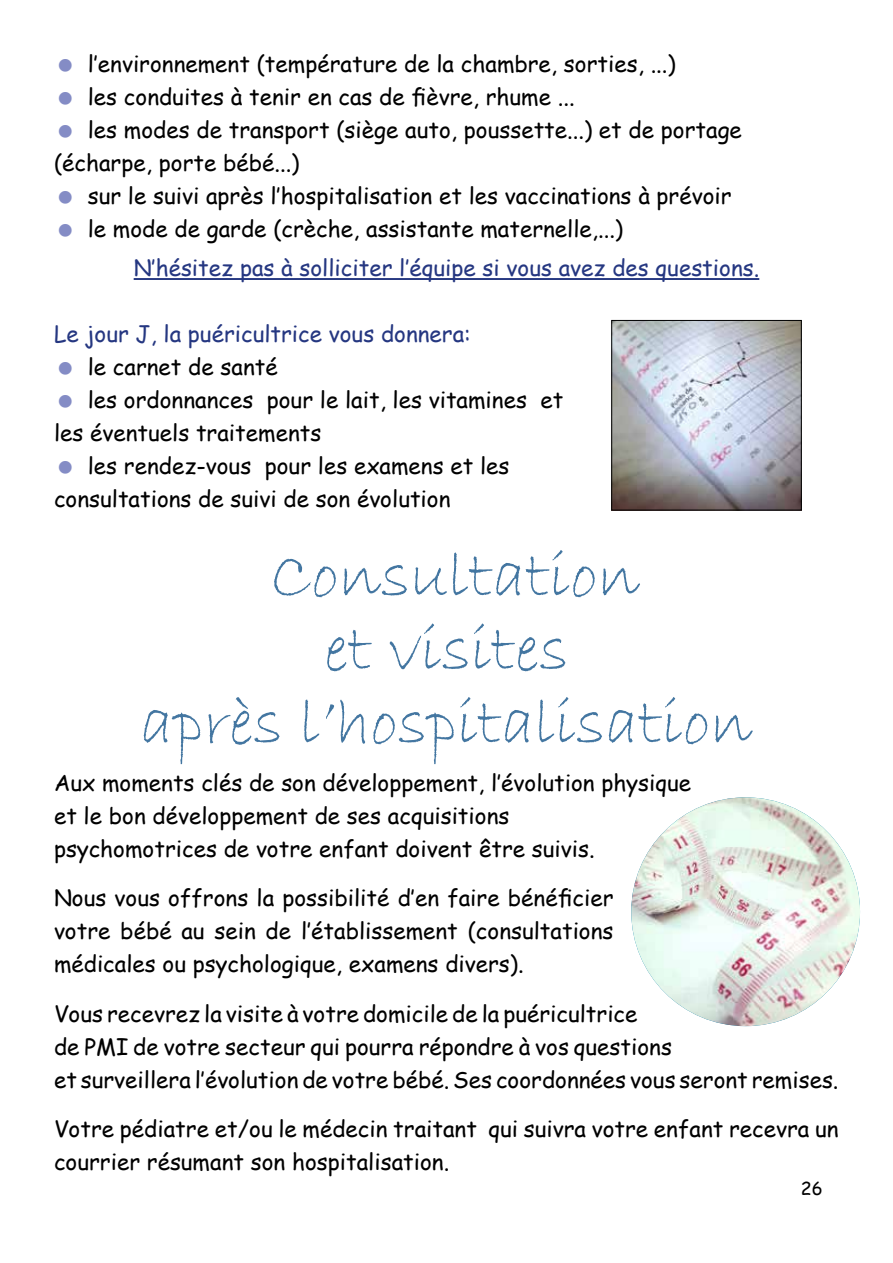
<style>
.page{position:relative;width:893px;height:1263px;background:#fff}
.page>*{position:absolute;margin:0;border:0;box-sizing:border-box;transform-origin:0 0}
.t1{font:67.5px/73.5px "Bradley Hand ITC";color:#4376a1;text-align:center}
.t2{font:22.5px/33px "Comic Sans MS";color:#000}
.t3{font:22.5px "Comic Sans MS";color:#253781}
.t4{font:18px "Comic Sans MS";color:#000}
</style>
<div class="page">
<hr style="left:134px;top:278px;width:625px;height:2px;background:#253781">
<img style="left:631px;top:797px;width:229px;height:229px;border-radius:114px">
<img style="left:613px;top:322px;width:187px;height:186px">
<div style="left:611px;top:320px;width:191px;height:190px;border:1px solid #000"></div>
<p class="t2" style="left:88px;top:47px;width:589px">l’environnement (température de la chambre, sorties, ...)</p>
<p class="t2" style="left:88px;top:80px;width:488px">les conduites à tenir en cas de fièvre, rhume ...</p>
<p class="t2" style="left:88px;top:113px;width:656px">les modes de transport (siège auto, poussette...) et de portage</p>
<p class="t2" style="left:54px;top:146px;width:247px">(écharpe, porte bébé...)</p>
<p class="t2" style="left:88px;top:179px;width:645px">sur le suivi après l’hospitalisation et les vaccinations à prévoir</p>
<p class="t2" style="left:88px;top:212px;width:537px">le mode de garde (crèche, assistante maternelle,...)</p>
<p class="t3" style="left:134px;top:251px;width:627px">N’hésitez pas à solliciter l’équipe si vous avez des questions.</p>
<p class="t3" style="left:54px;top:317px;width:418px">Le jour J, la puéricultrice vous donnera:</p>
<p class="t2" style="left:88px;top:350px;width:191px">le carnet de santé</p>
<p class="t2" style="left:88px;top:383px;width:477px">les ordonnances pour le lait, les vitamines et</p>
<p class="t2" style="left:54px;top:416px;width:269px">les éventuels traitements</p>
<p class="t2" style="left:88px;top:449px;width:423px">les rendez-vous pour les examens et les</p>
<p class="t2" style="left:54px;top:482px;width:398px">consultations de suivi de son évolution</p>
<h1 class="t1" style="left:140px;top:540px;width:614px">Consultation<br>et visites<br>après l’hospitalisation</h1>
<p class="t2" style="left:54px;top:765px;width:639px">Aux moments clés de son développement, l’évolution physique et le bon développement de ses acquisitions<br>psychomotrices de votre enfant doivent être suivis.</p>
<p class="t2" style="left:54px;top:881px;width:561px;text-align:justify">Nous vous offrons la possibilité d’en faire bénéficier votre bébé au sein de l’établissement (consultations médicales ou psychologique, examens divers).</p>
<p class="t2" style="left:54px;top:996px;width:786px">Vous recevrez la visite à votre domicile de la puéricultrice<br>de PMI de votre secteur qui pourra répondre à vos questions<br>et surveillera l’évolution de votre bébé. Ses coordonnées vous seront remises.</p>
<p class="t2" style="left:54px;top:1112px;width:786px">Votre pédiatre et/ou le médecin traitant qui suivra votre enfant recevra un courrier résumant son hospitalisation.</p>
<p class="t4" style="left:801px;top:1175px;width:23px">26</p>
</div>
